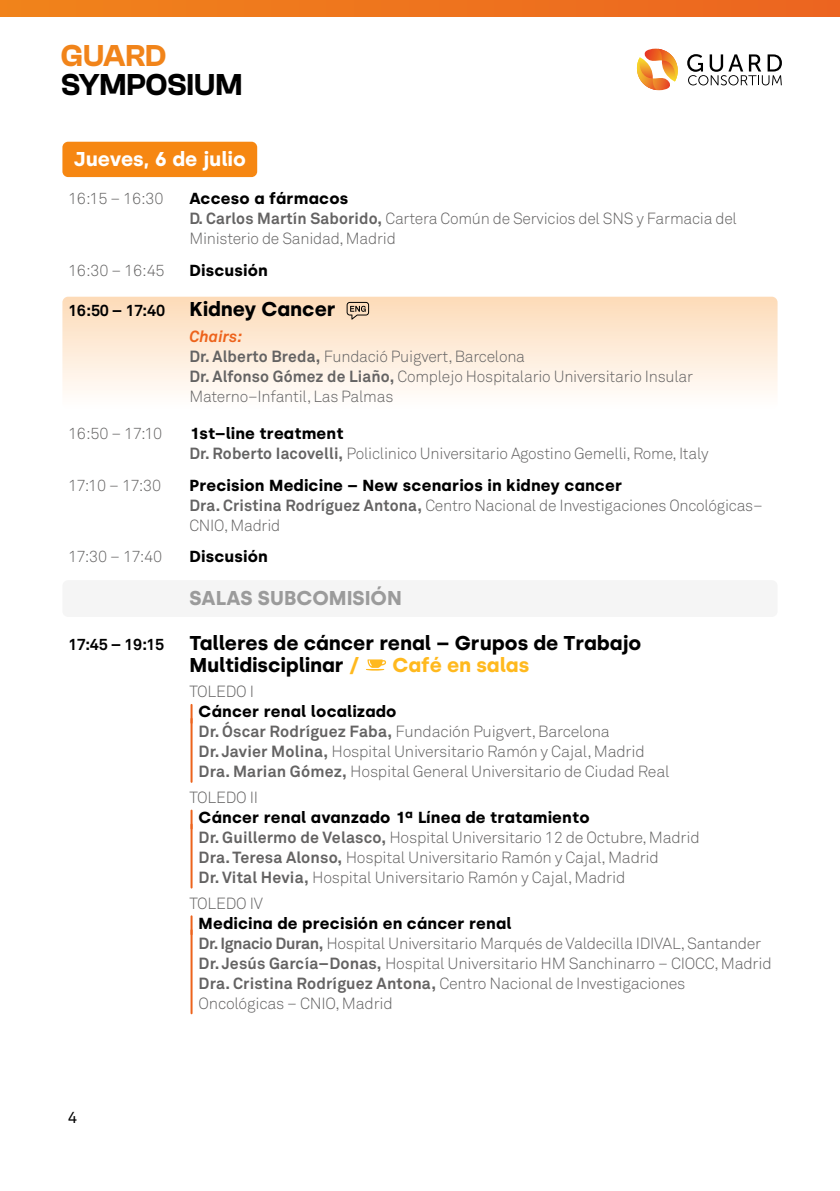
<style>
.page{position:relative;width:840px;height:1191px;background:#fff}
.page>*{position:absolute;margin:0;border:0;box-sizing:border-box;transform-origin:0 0}
.t1{font:700 31.4px "Clash Grotesk Variable";letter-spacing:-.005em;color:#000}
.t2{font:700 31.4px "Clash Grotesk Variable";letter-spacing:-.01em;color:#f1841a}
.t3{font:700 20px/22px "Silka";color:#000}
.t4{font:700 20px "Silka";color:#9b9b9b}
.t5{font:700 20px "Silka";letter-spacing:.005em;color:#fff}
.t6{font:700 20px "Silka";color:#ffb91e}
.t7{font:20px "Akkurat";color:#000}
.t8{font:300 16px/20px "Akkurat";letter-spacing:-.015em;color:#646363}
.t9{font:700 16px "Silka";letter-spacing:.015em;color:#000}
.t10{font:700 16px "Akkurat";letter-spacing:-.015em;color:#000}
.t11{font:16px "Akkurat";color:#000}
.s1{font-weight:700}
.s2{font-family:"Akkurat";font-size:16px}
.s3{font-weight:700;font-style:italic;color:#ed631c}
.s4{color:#ffb91e}
</style>
<div class="page">
<div style="left:0;top:0;width:839px;height:17px;background:linear-gradient(to right,#f0831b,#ec6520)"></div>
<svg style="left:637px;top:49px;width:40px;height:41px"></svg>
<svg style="left:687px;top:54px;width:94px;height:31px"></svg>
<div style="left:62px;top:142px;width:195px;height:35px;background:#f68712;border-radius:6px"></div>
<div style="left:62px;top:580px;width:715px;height:37px;background:#f5f5f5;border-radius:6px"></div>
<svg style="left:190px;top:705px;width:2px;height:13px"></svg>
<hr style="left:190px;top:718px;width:2px;height:64px;background:#ed631c">
<svg style="left:190px;top:810px;width:2px;height:14px"></svg>
<hr style="left:190px;top:824px;width:2px;height:63px;background:#ed631c">
<svg style="left:190px;top:916px;width:2px;height:14px"></svg>
<hr style="left:190px;top:930px;width:2px;height:83px;background:#ed631c">
<svg style="left:366px;top:659px;width:20px;height:11px"></svg>
<svg style="left:62px;top:297px;width:715px;height:96px"></svg>
<svg style="left:346px;top:302px;width:23px;height:18px"></svg>
<h1 class="t2" style="left:61px;top:38px;width:107px">GUARD</h1>
<h1 class="t1" style="left:61px;top:67px;width:183px">SYMPOSIUM</h1>
<p class="t5" style="left:74px;top:147px;width:173px">Jueves, 6 de julio</p>
<p class="t8" style="left:68px;top:189px;width:97px">16:15 – 16:30</p>
<p class="t9" style="left:189px;top:189px;width:160px">Acceso a fármacos</p>
<p class="t8" style="left:189px;top:209px;width:548px"><span class="s1">D. Carlos Martín Saborido,</span> Cartera Común de Servicios del SNS y Farmacia del<br>Ministerio de Sanidad, Madrid</p>
<p class="t8" style="left:68px;top:260px;width:98px">16:30 – 16:45</p>
<p class="t9" style="left:189px;top:260px;width:80px">Discusión</p>
<p class="t7" style="left:68px;top:292px;width:12px">z</p>
<p class="t3" style="left:68px;top:298px;width:269px"><span class="s2">16:50 – 17:40</span> Kidney Cancer</p>
<p class="t8" style="left:189px;top:327px;width:505px"><span class="s3">Chairs:<br></span><span class="s1">Dr. Alberto Breda,</span> Fundació Puigvert, Barcelona<br><span class="s1">Dr. Alfonso Gómez de Liaño,</span> Complejo Hospitalario Universitario Insular Materno–Infantil, Las Palmas</p>
<p class="t8" style="left:68px;top:424px;width:96px">16:50 – 17:10</p>
<p class="t9" style="left:189px;top:424px;width:155px">1st–line treatment</p>
<p class="t8" style="left:189px;top:444px;width:520px"><span class="s1">Dr. Roberto Iacovelli,</span> Policlinico Universitario Agostino Gemelli, Rome, Italy</p>
<p class="t8" style="left:68px;top:475px;width:94px">17:10 – 17:30</p>
<p class="t9" style="left:189px;top:475px;width:434px">Precision Medicine – New scenarios in kidney cancer</p>
<p class="t8" style="left:189px;top:495px;width:574px"><span class="s1">Dra. Cristina Rodríguez Antona,</span> Centro Nacional de Investigaciones Oncológicas–<br>CNIO, Madrid</p>
<p class="t8" style="left:68px;top:547px;width:96px">17:30 – 17:40</p>
<p class="t9" style="left:189px;top:547px;width:80px">Discusión</p>
<p class="t4" style="left:189px;top:586px;width:214px">SALAS SUBCOMISIÓN</p>
<p class="t10" style="left:68px;top:634px;width:97px">17:45 – 19:15</p>
<p class="t3" style="left:189px;top:631px;width:453px">Talleres de cáncer renal – Grupos de Trabajo<br>Multidisciplinar <span class="s4">/</span></p>
<p class="t6" style="left:392px;top:652px;width:138px">Café en salas</p>
<p class="t11" style="left:68px;top:1108px;width:10px">4</p>
<p class="t8" style="left:189px;top:682px;width:66px">TOLEDO I</p>
<p class="t9" style="left:198px;top:702px;width:199px">Cáncer renal localizado</p>
<p class="t8" style="left:198px;top:722px;width:472px"><span class="s1">Dr. Óscar Rodríguez Faba,</span> Fundación Puigvert, Barcelona<br><span class="s1">Dr. Javier Molina,</span> Hospital Universitario Ramón y Cajal, Madrid<br><span class="s1">Dra. Marian Gómez,</span> Hospital General Universitario de Ciudad Real</p>
<p class="t8" style="left:189px;top:787px;width:70px">TOLEDO II</p>
<p class="t9" style="left:198px;top:808px;width:392px">Cáncer renal avanzado 1ª Línea de tratamiento</p>
<p class="t8" style="left:198px;top:827px;width:502px"><span class="s1">Dr. Guillermo de Velasco,</span> Hospital Universitario 12 de Octubre, Madrid<br><span class="s1">Dra. Teresa Alonso,</span> Hospital Universitario Ramón y Cajal, Madrid<br><span class="s1">Dr. Vital Hevia,</span> Hospital Universitario Ramón y Cajal, Madrid</p>
<p class="t8" style="left:189px;top:893px;width:75px">TOLEDO IV</p>
<p class="t9" style="left:198px;top:913px;width:314px">Medicina de precisión en cáncer renal</p>
<p class="t8" style="left:198px;top:933px;width:574px"><span class="s1">Dr. Ignacio Duran,</span> Hospital Universitario Marqués de Valdecilla IDIVAL, Santander <span class="s1">Dr. Jesús García–Donas,</span> Hospital Universitario HM Sanchinarro – CIOCC, Madrid <span class="s1">Dra. Cristina Rodríguez Antona,</span> Centro Nacional de Investigaciones Oncológicas – CNIO, Madrid</p>
</div>
